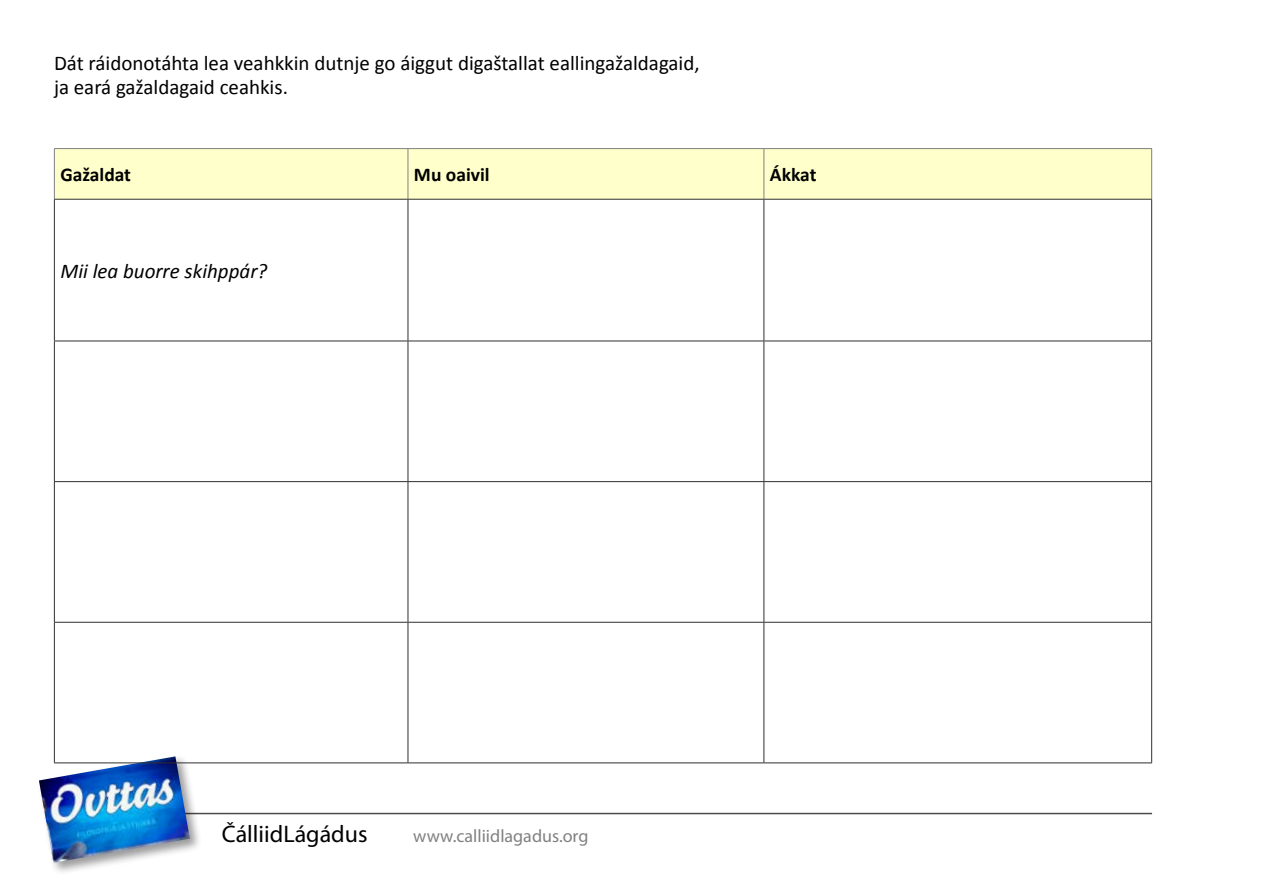
<style>
.page{position:relative;width:1263px;height:893px;background:#fff}
.page>*{position:absolute;margin:0;border:0;box-sizing:border-box;transform-origin:0 0}
.t1{font:24px "Myriad Pro";color:#000}
.t2{font:21px/24.2px "Calibri";color:#000}
.t3{font:italic 21px "Calibri";color:#000}
.t4{font:700 19.5px "Calibri";color:#000}
.t5{font:18px "Myriad Pro";color:#818181}
</style>
<div class="page">
<hr style="left:166px;top:813px;width:986px;height:1px;background:#4b4b4b">
<div style="left:37px;top:754px;width:166px;height:121px;background:#000;opacity:.4"></div>
<img style="left:39px;top:756px;width:151px;height:107px">
<div style="left:55px;top:149px;width:1096px;height:50px;background:#ffffcb"></div>
<hr style="left:408px;top:623px;width:1px;height:139px;background:#2f2f2f">
<hr style="left:763px;top:623px;width:1px;height:139px;background:#2f2f2f">
<hr style="left:408px;top:200px;width:1px;height:141px;background:#2f2f2f">
<hr style="left:763px;top:200px;width:1px;height:141px;background:#2f2f2f">
<hr style="left:408px;top:341px;width:1px;height:140px;background:#2f2f2f">
<hr style="left:763px;top:341px;width:1px;height:140px;background:#2f2f2f">
<hr style="left:408px;top:482px;width:1px;height:140px;background:#2f2f2f">
<hr style="left:763px;top:482px;width:1px;height:140px;background:#2f2f2f">
<hr style="left:408px;top:149px;width:1px;height:50px;background:#818181">
<hr style="left:763px;top:149px;width:1px;height:50px;background:#818181">
<hr style="left:54px;top:148px;width:354px;height:1px;background:#818181">
<hr style="left:54px;top:149px;width:1px;height:50px;background:#818181">
<hr style="left:408px;top:148px;width:356px;height:1px;background:#818181">
<hr style="left:764px;top:148px;width:388px;height:1px;background:#818181">
<hr style="left:1151px;top:149px;width:1px;height:50px;background:#818181">
<hr style="left:54px;top:482px;width:1px;height:140px;background:#2f2f2f">
<hr style="left:1151px;top:482px;width:1px;height:140px;background:#2f2f2f">
<hr style="left:54px;top:341px;width:1px;height:140px;background:#2f2f2f">
<hr style="left:1151px;top:341px;width:1px;height:140px;background:#2f2f2f">
<hr style="left:54px;top:481px;width:354px;height:1px;background:#2f2f2f">
<hr style="left:408px;top:481px;width:356px;height:1px;background:#2f2f2f">
<hr style="left:764px;top:481px;width:388px;height:1px;background:#2f2f2f">
<hr style="left:54px;top:199px;width:354px;height:1px;background:#2f2f2f">
<hr style="left:54px;top:200px;width:1px;height:141px;background:#2f2f2f">
<hr style="left:408px;top:199px;width:356px;height:1px;background:#2f2f2f">
<hr style="left:764px;top:199px;width:388px;height:1px;background:#2f2f2f">
<hr style="left:1151px;top:200px;width:1px;height:141px;background:#2f2f2f">
<hr style="left:54px;top:341px;width:354px;height:1px;background:#2f2f2f">
<hr style="left:408px;top:341px;width:356px;height:1px;background:#2f2f2f">
<hr style="left:764px;top:341px;width:388px;height:1px;background:#2f2f2f">
<hr style="left:54px;top:622px;width:354px;height:1px;background:#2f2f2f">
<hr style="left:54px;top:623px;width:1px;height:139px;background:#2f2f2f">
<hr style="left:408px;top:622px;width:356px;height:1px;background:#2f2f2f">
<hr style="left:764px;top:622px;width:388px;height:1px;background:#2f2f2f">
<hr style="left:1151px;top:623px;width:1px;height:139px;background:#2f2f2f">
<hr style="left:54px;top:762px;width:354px;height:1px;background:#2f2f2f">
<hr style="left:408px;top:762px;width:356px;height:1px;background:#2f2f2f">
<hr style="left:764px;top:762px;width:388px;height:1px;background:#2f2f2f">
<p class="t2" style="left:54px;top:50px;width:647px">Dát ráidonotáhta lea veahkkin dutnje go áiggut digaštallat eallingažaldagaid, ja eará gažaldagaid ceahkis.</p>
<p class="t4" style="left:60px;top:163px;width:72px">Gažaldat</p>
<p class="t4" style="left:414px;top:163px;width:77px">Mu oaivil</p>
<p class="t4" style="left:770px;top:163px;width:48px">Ákkat</p>
<p class="t3" style="left:60px;top:258px;width:208px">Mii lea buorre skihppár?</p>
<p class="t1" style="left:222px;top:819px;width:147px">ČálliidLágádus</p>
<p class="t5" style="left:413px;top:825px;width:177px">www.calliidlagadus.org</p>
</div>
